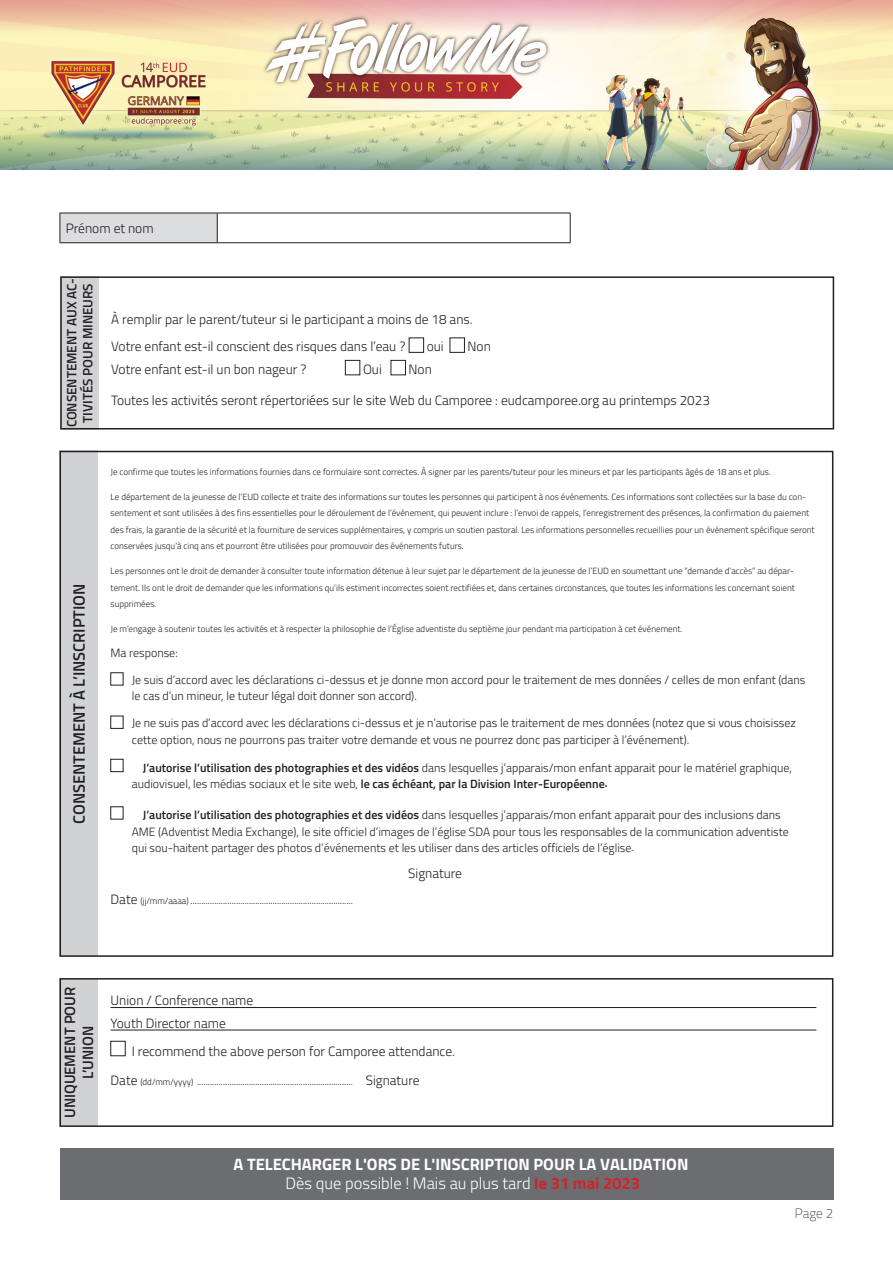
<style>
.page{position:relative;width:893px;height:1263px;background:#fff}
.page>*{position:absolute;margin:0;border:0;box-sizing:border-box;transform-origin:0 0}
.t1{font:700 16.5px/19.5px "Titillium";color:#fff;text-align:center}
.t2{font:600 16.5px "Titillium";letter-spacing:-.005em;color:#231f20}
.t3{font:600 15px/18px "Titillium";letter-spacing:-.005em;color:#231f20;text-align:center}
.t4{font:300 13.5px "Titillium";color:#231f20}
.t5{font:600 13.5px/16.2px "Titillium";letter-spacing:-.005em;color:#231f20;text-align:center}
.t6{font:100 13.5px "Titillium";color:#231f20}
.t7{font:300 12px/16.5px "Titillium";color:#231f20}
.t8{font:300 10.5px "Titillium";color:#231f20}
.t9{font:300 9px/16.5px "Titillium";color:#231f20}
.s1{font-weight:600}
.s2{font-size:13.5px}
.s3{font-size:9px}
.s4{font-weight:300}
.s5{color:#d1232a}
</style>
<div class="page">
<img style="left:0;top:0;width:893px;height:170px">
<div style="left:60px;top:1148px;width:773px;height:51px;background:#6c6d70"></div>
<div style="left:60px;top:213px;width:157px;height:30px;background:#dcdddf"></div>
<hr style="left:60px;top:213px;width:157px;height:1px;background:#231f20">
<svg style="left:60px;top:213px;width:1px;height:29px"></svg>
<hr style="left:217px;top:213px;width:354px;height:1px;background:#231f20">
<svg style="left:217px;top:213px;width:1px;height:29px"></svg>
<svg style="left:570px;top:213px;width:1px;height:29px"></svg>
<hr style="left:60px;top:242px;width:157px;height:1px;background:#231f20">
<hr style="left:217px;top:242px;width:354px;height:1px;background:#231f20">
<div style="left:60px;top:451px;width:38px;height:506px;background:#d1d2d4"></div>
<div style="left:111px;top:759px;width:12px;height:13px;border:1px solid #231f20"></div>
<div style="left:60px;top:276px;width:39px;height:153px;background:#d1d2d4"></div>
<div style="left:409px;top:338px;width:15px;height:15px;border:1px solid #231f20"></div>
<div style="left:450px;top:338px;width:15px;height:15px;border:1px solid #231f20"></div>
<div style="left:345px;top:360px;width:15px;height:15px;border:1px solid #231f20"></div>
<div style="left:391px;top:360px;width:15px;height:15px;border:1px solid #231f20"></div>
<div style="left:60px;top:276px;width:774px;height:153px;border:2px solid #231f20"></div>
<div style="left:60px;top:978px;width:38px;height:149px;background:#d1d2d4"></div>
<hr style="left:111px;top:1007px;width:705px;height:1px;background:#231f20">
<hr style="left:111px;top:1030px;width:705px;height:1px;background:#231f20">
<div style="left:111px;top:1041px;width:14px;height:15px;border:1px solid #231f20"></div>
<div style="left:60px;top:978px;width:773px;height:149px;border:2px solid #231f20"></div>
<p class="t4" style="left:66px;top:218px;width:89px">Prénom et nom</p>
<p class="t5" style="left:63px;top:427px;width:150px;rotate:-90deg">CONSENTEMENT AUX AC-<br>TIVITÉS POUR MINEURS</p>
<p class="t2" style="left:67px;top:824px;width:242px;rotate:-90deg">CONSENTEMENT À L’INSCRIPTION</p>
<p class="t4" style="left:111px;top:310px;width:363px">À remplir par le parent/tuteur si le participant a moins de 18 ans.</p>
<p class="t4" style="left:111px;top:337px;width:296px">Votre enfant est-il conscient des risques dans l’eau ?</p>
<p class="t4" style="left:427px;top:337px;width:19px">oui</p>
<p class="t4" style="left:468px;top:337px;width:25px">Non</p>
<p class="t4" style="left:111px;top:359px;width:197px">Votre enfant est-il un bon nageur ?</p>
<p class="t4" style="left:363px;top:359px;width:20px">Oui</p>
<p class="t4" style="left:409px;top:359px;width:25px">Non</p>
<p class="t4" style="left:111px;top:390px;width:600px">Toutes les activités seront répertoriées sur le site Web du Camporee : eudcamporee.org au printemps 2023</p>
<p class="t9" style="left:111px;top:463px;width:662px">Je confirme que toutes les informations fournies dans ce formulaire sont correctes. À signer par les parents/tuteur pour les mineurs et par les participants âgés de 18 ans et plus.</p>
<p class="t9" style="left:111px;top:488px;width:706px">Le département de la jeunesse de l’EUD collecte et traite des informations sur toutes les personnes qui participent à nos événements. Ces informations sont collectées sur la base du con&shy;sentement et sont utilisées à des fins essentielles pour le déroulement de l’événement, qui peuvent inclure : l’envoi de rappels, l’enregistrement des présences, la confirmation du paiement des frais, la garantie de la sécurité et la fourniture de services supplémentaires, y compris un soutien pastoral. Les informations personnelles recueillies pour un événement spécifique seront conservées jusqu’à cinq ans et pourront être utilisées pour promouvoir des événements futurs.</p>
<p class="t9" style="left:111px;top:562px;width:686px">Les personnes ont le droit de demander à consulter toute information détenue à leur sujet par le département de la jeunesse de l’EUD en soumettant une “demande d’accès” au dépar&shy;tement. Ils ont le droit de demander que les informations qu’ils estiment incorrectes soient rectifiées et, dans certaines circonstances, que toutes les informations les concernant soient supprimées.</p>
<p class="t9" style="left:111px;top:620px;width:573px">Je m’engage à soutenir toutes les activités et à respecter la philosophie de l’Église adventiste du septième jour pendant ma participation à cet événement.</p>
<p class="t7" style="left:111px;top:644px;width:69px">Ma response:</p>
<p class="t7" style="left:132px;top:671px;width:675px">Je suis d’accord avec les déclarations ci-dessus et je donne mon accord pour le traitement de mes données / celles de mon enfant (dans le cas d’un mineur, le tuteur légal doit donner son accord).</p>
<p class="t7" style="left:132px;top:714px;width:666px">Je ne suis pas d’accord avec les déclarations ci-dessus et je n’autorise pas le traitement de mes données (notez que si vous choisissez cette option, nous ne pourrons pas traiter votre demande et vous ne pourrez donc pas participer à l’événement).</p>
<p class="t7" style="left:132px;top:758px;width:662px;text-indent:11px"><span class="s1">J’autorise l’utilisation des photographies et des vidéos</span> dans lesquelles j’apparais/mon enfant apparait pour le matériel graphique, audiovisuel, les médias sociaux et le site web, <span class="s1">le cas échéant, par la Division Inter-Européenne.</span></p>
<p class="t7" style="left:132px;top:806px;width:659px;text-indent:11px"><span class="s1">J’autorise l’utilisation des photographies et des vidéos</span> dans lesquelles j’apparais/mon enfant apparait pour des inclusions dans<br>AME (Adventist Media Exchange), le site officiel d’images de l’église SDA pour tous les responsables de la communication adventiste qui sou-haitent partager des photos d’événements et les utiliser dans des articles officiels de l’église.</p>
<p class="t4" style="left:408px;top:863px;width:55px">Signature</p>
<p class="t8" style="left:111px;top:893px;width:244px"><span class="s2">Date</span> <span class="s3">(jj/mm/aaaa)</span> ...........................................................................</p>
<p class="t3" style="left:60px;top:1118px;width:133px;rotate:-90deg">UNIQUEMENT POUR<br>L’UNION</p>
<p class="t4" style="left:111px;top:991px;width:144px">Union / Conference name</p>
<p class="t4" style="left:111px;top:1013px;width:117px">Youth Director name</p>
<p class="t4" style="left:132px;top:1041px;width:325px">I recommend the above person for Camporee attendance.</p>
<p class="t8" style="left:111px;top:1074px;width:311px"><span class="s2">Date</span> <span class="s3">(dd/mm/yyyy)</span> ........................................................................ <span class="s2">Signature</span></p>
<p class="t1" style="left:234px;top:1153px;width:456px">A TELECHARGER L'ORS DE L'INSCRIPTION POUR LA VALIDATION<br><span class="s4">Dès que possible ! Mais au plus tard</span> <span class="s5">le 31 mai 2023</span></p>
<h3 class="t6" style="left:795px;top:1203px;width:40px">Page 2</h3>
</div>
